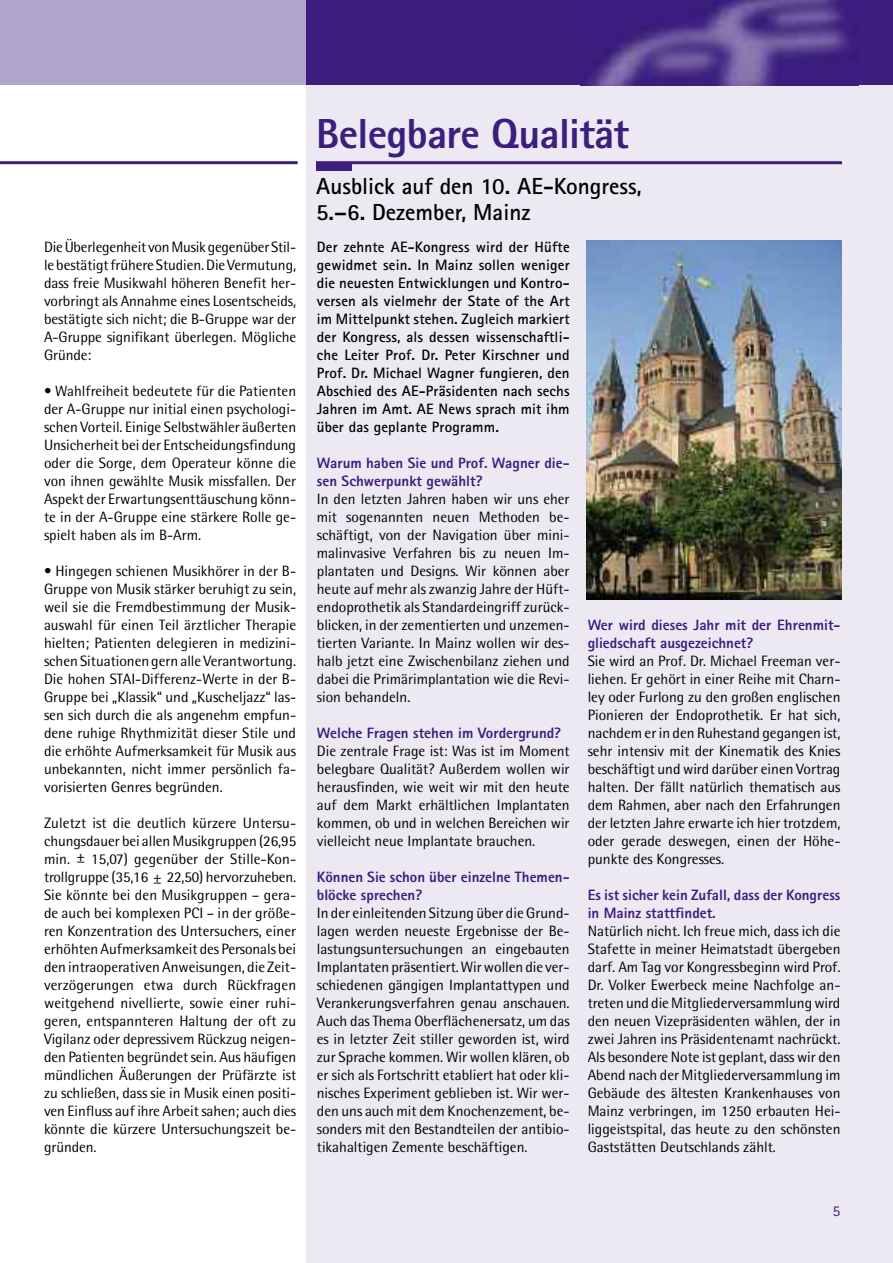
<style>
.page{position:relative;width:893px;height:1263px;background:#fff}
.page>*{position:absolute;margin:0;border:0;box-sizing:border-box;transform-origin:0 0}
.t1{font:800 42px "Rotis Sans Serif";letter-spacing:-.015em;color:#3c1e7e}
.t2{font:700 23.25px/26.2px "Rotis Sans Serif";color:#000}
.t3{font:15px/18px "Rotis Semi Sans";color:#000;text-align:justify}
.t4{font:700 15px/18px "Rotis Sans Serif";letter-spacing:.01em;color:#000;text-align:justify}
.t5{font:800 15px/18px "Rotis Sans Serif";color:#3c1e7e}
.t6{font:15px "Rotis Sans Serif";color:#3c1e7e}
</style>
<div class="page">
<div style="left:0;top:0;width:893px;height:85px;background:#b1a5cb"></div>
<div style="left:307px;top:0;width:586px;height:1263px;background:#ece9f2"></div>
<div style="left:306px;top:0;width:587px;height:85px;background:#3c1e7e"></div>
<img style="left:589px;top:0;width:258px;height:85px">
<hr style="left:0;top:161px;width:298px;height:3px;background:#3c1e7e">
<div style="left:316px;top:163px;width:36px;height:7px;background:#3c1e7e"></div>
<hr style="left:316px;top:161px;width:526px;height:3px;background:#3c1e7e">
<img style="left:587px;top:241px;width:255px;height:359px">
<p class="t3" style="left:44px;top:239px;width:254px">DieÜberlegenheit vonMusikgegenüber Stil&shy;le bestätigtfrühere Studien.Die Vermutung, dass freie Musikwahl höheren Benefit her&shy;vorbringt als Annahme eines Losentscheids, bestätigte sich nicht; die B-Gruppe war der A-Gruppe signifikant überlegen. Mögliche Gründe:</p>
<p class="t3" style="left:44px;top:383px;width:254px">• Wahlfreiheit bedeutete für die Patienten der A-Gruppe nur initial einen psychologi&shy;schen Vorteil. Einige Selbstwähler äußerten Unsicherheit bei der Entscheidungsfindung oder die Sorge, dem Operateur könne die von ihnen gewählte Musik missfallen. Der Aspekt der Erwartungsenttäuschung könn&shy;te in der A-Gruppe eine stärkere Rolle ge&shy;spielt haben als im B-Arm.</p>
<p class="t3" style="left:44px;top:563px;width:254px">• Hingegen schienen Musikhörer in der B-Gruppe von Musik stärker beruhigt zu sein, weil sie die Fremdbestimmung der Musik&shy;auswahl für einen Teil ärztlicher Therapie hielten; Patienten delegieren in medizini&shy;schen Situationen gern alle Verantwortung.<br>Die hohen STAI-Differenz-Werte in der B-Gruppe bei „Klassik“ und „Kuscheljazz“ las&shy;sen sich durch die als angenehm empfun&shy;dene ruhige Rhythmizität dieser Stile und die erhöhte Aufmerksamkeit für Musik aus unbekannten, nicht immer persönlich fa&shy;vorisierten Genres begründen.</p>
<p class="t3" style="left:44px;top:815px;width:254px">Zuletzt ist die deutlich kürzere Untersu&shy;chungsdauer bei allenMusikgruppen (26,95 min. ± 15,07) gegenüber der Stille-Kon&shy;trollgruppe (35,16 ± 22,50) hervorzuheben.<br>Sie könnte bei den Musikgruppen – gera&shy;de auch bei komplexen PCI – in der größe&shy;ren Konzentration des Untersuchers, einer erhöhten Aufmerksamkeit des Personals bei den intraoperativen Anweisungen, die Zeit&shy;verzögerungen etwa durch Rückfragen weitgehend nivellierte, sowie einer ruhi&shy;geren, entspannteren Haltung der oft zu Vigilanz oder depressivem Rückzug neigen&shy;den Patienten begründet sein. Aus häufigen mündlichen Äußerungen der Prüfärzte ist zu schließen, dass sie in Musik einen positi&shy;ven Einfluss auf ihre Arbeit sahen; auch dies könnte die kürzere Untersuchungszeit be&shy;gründen.</p>
<h1 class="t1" style="left:316px;top:119px;width:314px">Belegbare Qualität</h1>
<h2 class="t2" style="left:316px;top:175px;width:327px">Ausblick auf den 10. AE-Kongress,<br>5.–6. Dezember, Mainz</h2>
<p class="t4" style="left:317px;top:239px;width:254px">Der zehnte AE-Kongress wird der Hüfte gewidmet sein. In Mainz sollen weniger die neuesten Entwicklungen und Kontro&shy;versen als vielmehr der State of the Art im Mittelpunkt stehen. Zugleich markiert der Kongress, als dessen wissenschaftli&shy;che Leiter Prof. Dr. Peter Kirschner und Prof. Dr. Michael Wagner fungieren, den Abschied des AE-Präsidenten nach sechs Jahren im Amt. AE News sprach mit ihm über das geplante Programm.</p>
<p class="t5" style="left:317px;top:455px;width:254px">Warum haben Sie und Prof. Wagner die&shy;sen Schwerpunkt gewählt?</p>
<p class="t3" style="left:317px;top:491px;width:254px">In den letzten Jahren haben wir uns eher mit sogenannten neuen Methoden be&shy;schäftigt, von der Navigation über mini&shy;malinvasive Verfahren bis zu neuen Im&shy;plantaten und Designs. Wir können aber heute auf mehr als zwanzig Jahre der Hüft&shy;endoprothetik als Standardeingriff zurück&shy;blicken, in der zementierten und unzemen&shy;tierten Variante. In Mainz wollen wir des&shy;halb jetzt eine Zwischenbilanz ziehen und dabei die Primärimplantation wie die Revi&shy;sion behandeln.</p>
<p class="t5" style="left:317px;top:725px;width:246px">Welche Fragen stehen im Vordergrund?</p>
<p class="t3" style="left:317px;top:743px;width:254px">Die zentrale Frage ist: Was ist im Moment belegbare Qualität? Außerdem wollen wir herausfinden, wie weit wir mit den heute auf dem Markt erhältlichen Implantaten kommen, ob und in welchen Bereichen wir vielleicht neue Implantate brauchen.</p>
<p class="t5" style="left:317px;top:869px;width:254px">Können Sie schon über einzelne Themen&shy;blöcke sprechen?</p>
<p class="t3" style="left:317px;top:905px;width:254px">In der einleitenden Sitzung über die Grund&shy;lagen werden neueste Ergebnisse der Be&shy;lastungsuntersuchungen an eingebauten Implantaten präsentiert. Wirwollen die ver&shy;schiedenen gängigen Implantattypen und Verankerungsverfahren genau anschauen.<br>Auch das Thema Oberflächenersatz, um das es in letzter Zeit stiller geworden ist, wird zur Sprache kommen. Wir wollen klären, ob er sich als Fortschritt etabliert hat oder kli&shy;nisches Experiment geblieben ist. Wir wer&shy;den uns auch mit dem Knochenzement, be&shy;sonders mit den Bestandteilen der antibio&shy;tikahaltigen Zemente beschäftigen.</p>
<p class="t5" style="left:588px;top:617px;width:254px">Wer wird dieses Jahr mit der Ehrenmit&shy;gliedschaft ausgezeichnet?</p>
<p class="t3" style="left:588px;top:653px;width:254px">Sie wird an Prof. Dr. Michael Freeman ver&shy;liehen. Er gehört in einer Reihe mit Charn&shy;ley oder Furlong zu den großen englischen Pionieren der Endoprothetik. Er hat sich, nachdem er in den Ruhestand gegangen ist, sehr intensiv mit der Kinematik des Knies beschäftigt und wird darüber einen Vortrag halten. Der fällt natürlich thematisch aus dem Rahmen, aber nach den Erfahrungen der letzten Jahre erwarte ich hier trotzdem, oder gerade deswegen, einen der Höhe&shy;punkte des Kongresses.</p>
<p class="t5" style="left:588px;top:887px;width:254px">Es ist sicher kein Zufall, dass der Kongress in Mainz stattfindet.</p>
<p class="t3" style="left:588px;top:923px;width:254px">Natürlich nicht. Ich freue mich, dass ich die Stafette in meiner Heimatstadt übergeben darf. Am Tag vor Kongressbeginn wird Prof.<br>Dr. Volker Ewerbeck meine Nachfolge an&shy;treten und dieMitgliederversammlungwird den neuen Vizepräsidenten wählen, der in zwei Jahren ins Präsidentenamt nachrückt.<br>Als besondere Note ist geplant, dass wir den Abend nach der Mitgliederversammlung im Gebäude des ältesten Krankenhauses von Mainz verbringen, im 1250 erbauten Hei&shy;liggeistspital, das heute zu den schönsten Gaststätten Deutschlands zählt.</p>
<p class="t6" style="left:833px;top:1206px;width:9px">5</p>
</div>
